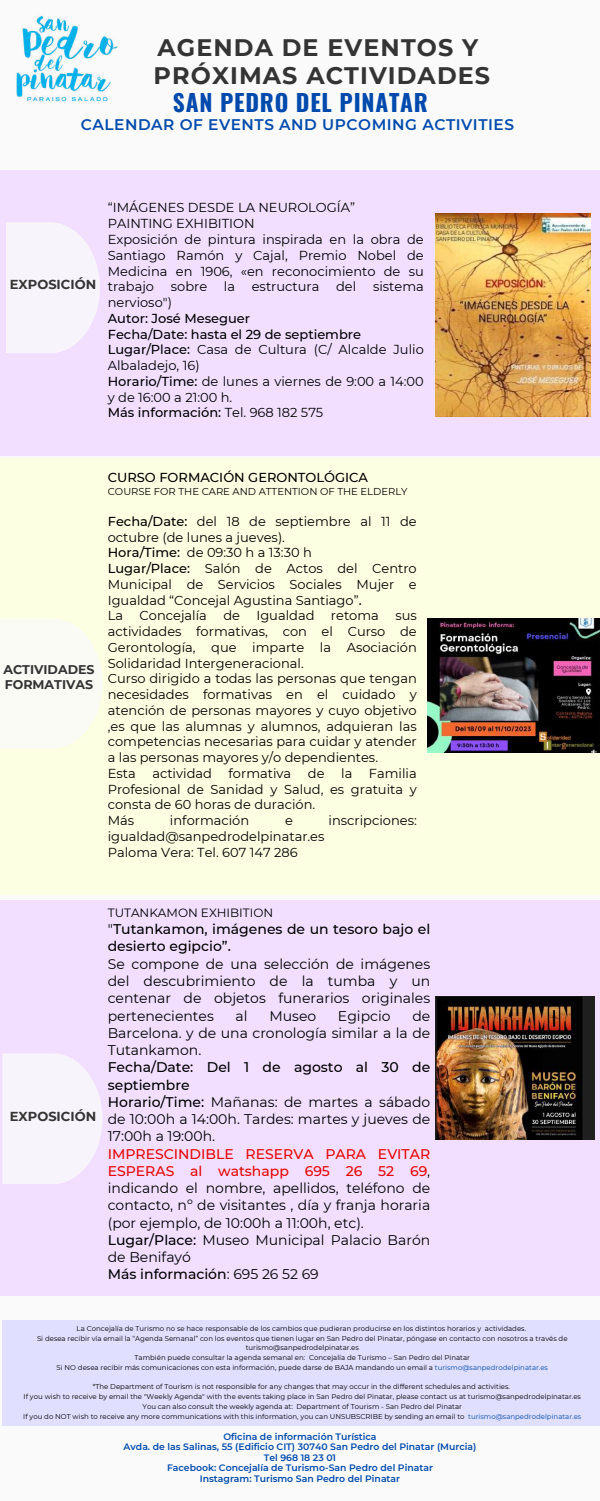
<style>
.page{position:relative;width:600px;height:1501px;background:#fff}
.page>*{position:absolute;margin:0;border:0;box-sizing:border-box;transform-origin:0 0}
.t1{font:700 23.9px/28.5px "Montserrat";letter-spacing:.045em;color:#343434}
.t2{font:700 23.4px "Oswald";letter-spacing:.035em;color:#004aad}
.t3{font:600 15.4px "Montserrat";letter-spacing:.035em;color:#004aad}
.t4{font:14px/17.2px "Montserrat";color:#000;text-align:justify}
.t5{font:500 14px/17.2px "Montserrat";color:#000}
.t6{font:13px/15.8px "Montserrat";color:#000}
.t7{font:500 13px "Montserrat";color:#000}
.t8{font:700 13px "Montserrat";color:#343434}
.t9{font:700 12.6px/15px "Montserrat";color:#343434}
.t10{font:12px "Montserrat";color:#000}
.t11{font:10px "Montserrat";color:#000}
.t12{font:600 9.3px/10.5px "Montserrat";color:#004aad;text-align:center}
.t13{font:7px/9.8px "Montserrat";color:#000;text-align:center}
.s1{font-weight:500}
.s2{font-weight:400}
.s3{font-weight:500;color:#e60606}
.s4{color:#004aad}
</style>
<div class="page">
<div style="left:0;top:0;width:600px;height:1500px;background:#fafafa"></div>
<div style="left:0;top:457px;width:600px;height:437px;background:#fdffe2"></div>
<div style="left:0;top:170px;width:600px;height:285px;background:#f2dfff"></div>
<svg style="left:6px;top:222px;width:94px;height:131px;background:#f7f1fb"></svg>
<svg style="left:0;top:619px;width:102px;height:129px;background:#fafbf3"></svg>
<img style="left:16px;top:16px;width:102px;height:86px">
<img style="left:428px;top:618px;width:172px;height:134px">
<div style="left:2px;top:1320px;width:598px;height:105px;background:#e0dfff"></div>
<img style="left:436px;top:213px;width:155px;height:203px">
<div style="left:0;top:900px;width:600px;height:395px;background:#f2dfff"></div>
<img style="left:436px;top:996px;width:159px;height:143px">
<svg style="left:2px;top:1053px;width:100px;height:130px;background:#f7f1fb"></svg>
<h1 class="t1" style="left:154px;top:33px;width:338px">AGENDA DE EVENTOS Y<br>PRÓXIMAS ACTIVIDADES</h1>
<h2 class="t2" style="left:173px;top:84px;width:257px">SAN PEDRO DEL PINATAR</h2>
<p class="t3" style="left:81px;top:115px;width:435px">CALENDAR OF EVENTS AND UPCOMING ACTIVITIES</p>
<p class="t8" style="left:10px;top:276px;width:88px">EXPOSICIÓN</p>
<p class="t6" style="left:108px;top:200px;width:318px">“IMÁGENES DESDE LA NEUROLOGÍA”<br>PAINTING EXHIBITION<br>Exposición de pintura inspirada en la obra de<br>Santiago Ramón y Cajal, Premio Nobel de<br>Medicina en 1906, «en reconocimiento de su trabajo</p>
<p class="t6" style="left:171px;top:279px;width:38px">sobre</p>
<p class="t6" style="left:224px;top:279px;width:13px">la</p>
<p class="t6" style="left:252px;top:279px;width:69px">estructura</p>
<p class="t6" style="left:336px;top:279px;width:22px">del</p>
<p class="t6" style="left:373px;top:279px;width:52px">sistema</p>
<p class="t6" style="left:108px;top:294px;width:66px">nervioso")</p>
<p class="t6" style="left:108px;top:310px;width:318px"><span class="s1">Autor: José Meseguer<br>Fecha/Date: hasta el 29 de septiembre<br>Lugar/Place:</span> Casa de Cultura (C/ Alcalde Julio<br>Albaladejo, 16)<br><span class="s1">Horario/Time:</span> de lunes a viernes de 9:00 a 14:00 y de 16:00 a 21:00 h.<br><span class="s1">Más información:</span> Tel. 968 182 575</p>
<p class="t9" style="left:3px;top:661px;width:93px">ACTIVIDADES<br>FORMATIVAS</p>
<p class="t7" style="left:108px;top:469px;width:262px">CURSO FORMACIÓN GERONTOLÓGICA</p>
<p class="t11" style="left:108px;top:485px;width:301px">COURSE FOR THE CARE AND ATTENTION OF THE ELDERLY</p>
<p class="t6" style="left:108px;top:513px;width:311px"><span class="s1">Fecha/Date:</span> del 18 de septiembre al 11 de octubre (de lunes a jueves).<br><span class="s1">Hora/Time:</span> de 09:30 h a 13:30 h<br><span class="s1">Lugar/Place:</span> Salón de Actos del Centro<br>Municipal de Servicios Sociales Mujer e<br>Igualdad “Concejal Agustina Santiago”<span class="s1">.<br></span>La</p>
<p class="t6" style="left:140px;top:607px;width:69px">Concejalía</p>
<p class="t6" style="left:223px;top:607px;width:18px">de</p>
<p class="t6" style="left:256px;top:607px;width:60px">Igualdad</p>
<p class="t6" style="left:331px;top:607px;width:49px">retoma</p>
<p class="t6" style="left:108px;top:607px;width:311px;text-indent:288px">sus actividades formativas, con el Curso de Gerontología, que imparte la Asociación Solidaridad Intergeneracional.<br>Curso dirigido a todas las personas que tengan necesidades formativas en el cuidado y atención de personas mayores y cuyo objetivo ,es que las alumnas y alumnos, adquieran las competencias necesarias para cuidar y atender a las personas mayores y/o dependientes.<br>Esta</p>
<p class="t6" style="left:152px;top:765px;width:61px">actividad</p>
<p class="t6" style="left:229px;top:765px;width:64px">formativa</p>
<p class="t6" style="left:308px;top:765px;width:18px">de</p>
<p class="t6" style="left:341px;top:765px;width:13px">la</p>
<p class="t6" style="left:108px;top:765px;width:311px;text-indent:261px">Familia<br>Profesional de Sanidad y Salud, es gratuita y consta de 60 horas de duración.<br>Más</p>
<p class="t6" style="left:170px;top:812px;width:81px">información</p>
<p class="t6" style="left:285px;top:812px;width:9px">e</p>
<p class="t6" style="left:329px;top:812px;width:90px">inscripciones:</p>
<p class="t6" style="left:108px;top:828px;width:218px">igualdad@sanpedrodelpinatar.es<br>Paloma Vera: Tel. 607 147 286</p>
<p class="t8" style="left:10px;top:1108px;width:88px">EXPOSICIÓN</p>
<p class="t10" style="left:108px;top:905px;width:167px">TUTANKAMON EXHIBITION</p>
<p class="t5" style="left:108px;top:920px;width:324px"><span class="s2">"</span>Tutankamon, imágenes de un tesoro bajo el desierto egipcio”.</p>
<p class="t4" style="left:108px;top:954px;width:324px">Se compone de una selección de imágenes del descubrimiento de la tumba y un centenar de objetos funerarios originales pertenecientes</p>
<p class="t4" style="left:108px;top:1006px;width:324px;text-indent:305px">de Barcelona. y de una cronología similar a la de Tutankamon.</p>
<p class="t4" style="left:108px;top:1058px;width:324px;text-align:left"><span class="s1">Fecha/Date: Del 1 de agosto al 30 de septiembre<br>Horario/Time:</span> Mañanas: de martes a sábado de 10:00h a 14:00h. Tardes: martes y jueves de<br>17:00h a 19:00h.</p>
<p class="t4" style="left:108px;top:1144px;width:324px;text-align:left"><span class="s3">IMPRESCINDIBLE RESERVA PARA EVITAR ESPERAS al watshapp 695 26 52 69</span>, indicando el nombre, apellidos, teléfono de contacto, nº de visitantes , día y franja horaria (por ejemplo, de 10:00h a 11:00h, etc).<br><span class="s1">Lugar/Place:</span> Museo Municipal Palacio Barón de Benifayó<br><span class="s1">Más información</span>: 695 26 52 69</p>
<p class="t4" style="left:236px;top:1006px;width:14px">al</p>
<p class="t4" style="left:269px;top:1006px;width:48px">Museo</p>
<p class="t4" style="left:338px;top:1006px;width:54px">Egipcio</p>
<p class="t13" style="left:37px;top:1323px;width:532px">La Concejalía de Turismo no se hace responsable de los cambios que pudieran producirse en los distintos horarios y actividades.<br>Si desea recibir vía email la “Agenda Semanal” con los eventos que tienen lugar en San Pedro del Pinatar, póngase en contacto con nosotros a través de turismo@sanpedrodelpinatar.es<br>También puede consultar la agenda semanal en: Concejalía de Turismo – San Pedro del Pinatar<br>Si NO desea recibir más comunicaciones con esta información, puede darse de BAJA mandando un email a <span class="s4">turismo@sanpedrodelpinatar.es</span></p>
<p class="t13" style="left:23px;top:1381px;width:560px">*The Department of Tourism is not responsible for any changes that may occur in the different schedules and activities.<br>If you wish to receive by email the "Weekly Agenda" with the events taking place in San Pedro del Pinatar, please contact us at turismo@sanpedrodelpinatar.es You can also consult the weekly agenda at: Department of Tourism - San Pedro del Pinatar<br>If you do NOT wish to receive any more communications with this information, you can UNSUBSCRIBE by sending an email to <span class="s4">turismo@sanpedrodelpinatar.es</span></p>
<p class="t12" style="left:124px;top:1430px;width:354px">Oficina de información Turística<br>Avda. de las Salinas, 55 (Edificio CIT) 30740 San Pedro del Pinatar (Murcia)<br>Tel 968 18 23 01<br>Facebook: Concejalía de Turismo-San Pedro del Pinatar<br>Instagram: Turismo San Pedro del Pinatar</p>
</div>
